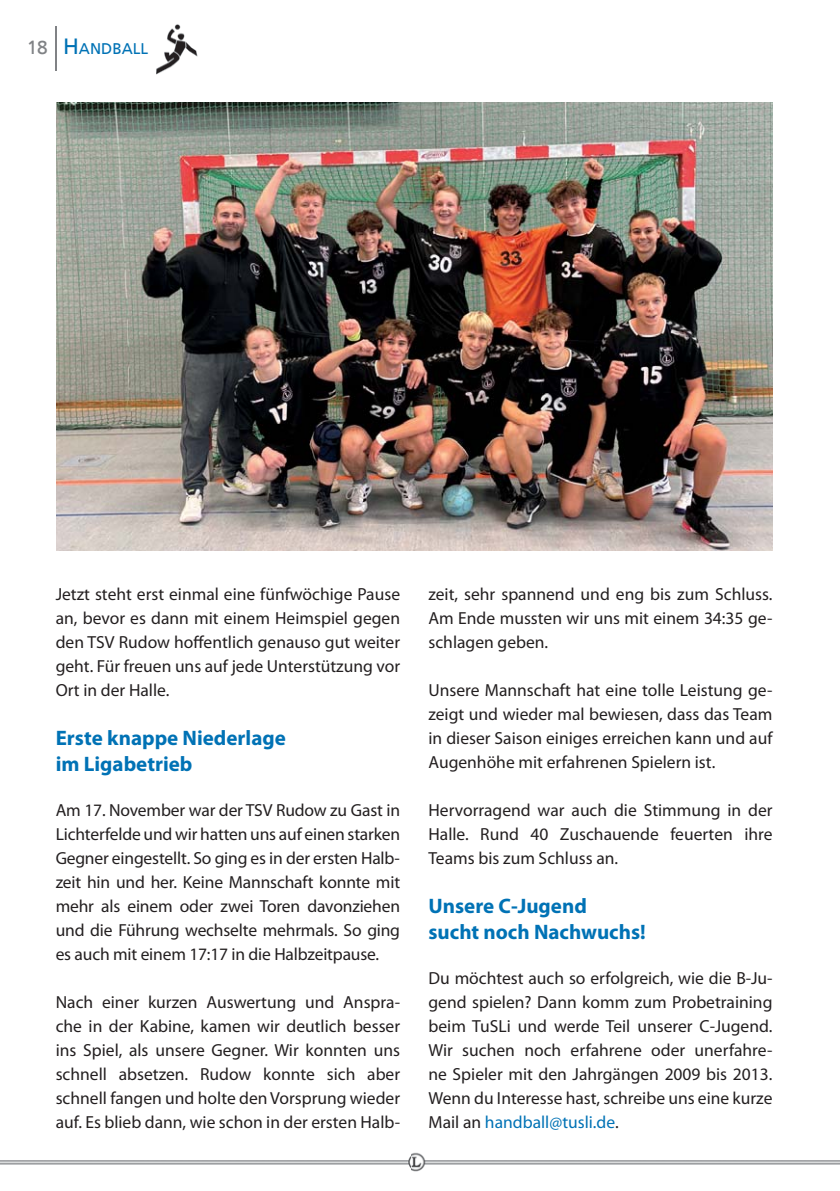
<style>
.page{position:relative;width:840px;height:1191px;background:#fff}
.page>*{position:absolute;margin:0;border:0;box-sizing:border-box;transform-origin:0 0}
.t1{font:700 21px/26px "Myriad Pro";color:#0072b5}
.t2{font:17.6px/24px "Myriad Pro";color:#231f20;text-align:justify}
.t3{font:15.4px "Frutiger";color:#0072b5}
.s1{font-size:19px;color:#808285}
.s2{font-size:22px}
.s3{color:#0072b5}
</style>
<div class="page">
<hr style="left:56px;top:26px;width:1px;height:45px;background:#808285">
<img style="left:0;top:1152px;width:839px;height:20px">
<img style="left:156px;top:24px;width:42px;height:51px">
<img style="left:56px;top:103px;width:716px;height:447px">
<p class="t3" style="left:27px;top:40px;width:123px"><span class="s1">18</span> <span class="s2">H</span>ANDBALL</p>
<p class="t2" style="left:56px;top:584px;width:346px">Jetzt steht erst einmal eine fünfwöchige Pause an, bevor es dann mit einem Heimspiel gegen den TSV Rudow hoffentlich genauso gut weiter geht. Für freuen uns auf jede Unterstützung vor Ort in der Halle.</p>
<p class="t1" style="left:56px;top:727px;width:231px">Erste knappe Niederlage im Ligabetrieb</p>
<p class="t2" style="left:56px;top:800px;width:346px">Am 17. November war der TSV Rudow zu Gast in Lichterfelde und wir hatten uns auf einen starken Gegner eingestellt. So ging es in der ersten Halb&shy;zeit hin und her. Keine Mannschaft konnte mit mehr als einem oder zwei Toren davonziehen und die Führung wechselte mehrmals. So ging es auch mit einem 17:17 in die Halbzeitpause.</p>
<p class="t2" style="left:56px;top:992px;width:346px">Nach einer kurzen Auswertung und Anspra&shy;che in der Kabine, kamen wir deutlich besser ins Spiel, als unsere Gegner. Wir konnten uns schnell absetzen. Rudow konnte sich aber schnell fangen und holte den Vorsprung wieder auf. Es blieb dann, wie schon in der ersten Halb-</p>
<p class="t2" style="left:428px;top:584px;width:345px">zeit, sehr spannend und eng bis zum Schluss.<br>Am Ende mussten wir uns mit einem 34:35 ge&shy;schlagen geben.</p>
<p class="t2" style="left:428px;top:680px;width:345px">Unsere Mannschaft hat eine tolle Leistung ge&shy;zeigt und wieder mal bewiesen, dass das Team in dieser Saison einiges erreichen kann und auf Augenhöhe mit erfahrenen Spielern ist.</p>
<p class="t2" style="left:428px;top:800px;width:345px">Hervorragend war auch die Stimmung in der Halle. Rund 40 Zuschauende feuerten ihre Teams bis zum Schluss an.</p>
<p class="t1" style="left:428px;top:895px;width:219px">Unsere C-Jugend<br>sucht noch Nachwuchs!</p>
<p class="t2" style="left:428px;top:968px;width:345px">Du möchtest auch so erfolgreich, wie die B-Ju&shy;gend spielen? Dann komm zum Probetraining beim TuSLi und werde Teil unserer C-Jugend.<br>Wir suchen noch erfahrene oder unerfahre&shy;ne Spieler mit den Jahrgängen 2009 bis 2013.<br>Wenn du Interesse hast, schreibe uns eine kurze Mail an <span class="s3">handball@tusli.de</span>.</p>
</div>
